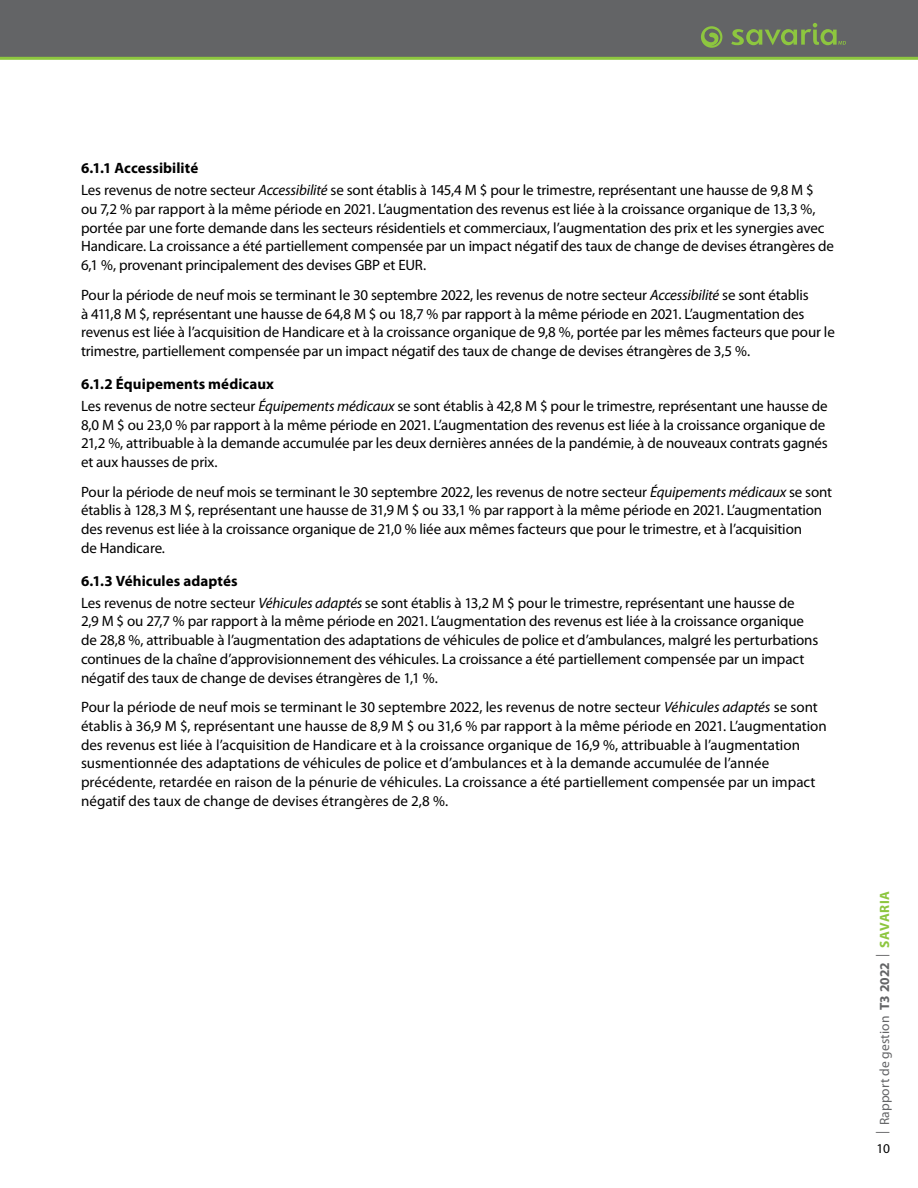
<style>
.page{position:relative;width:918px;height:1188px;background:#fff}
.page>*{position:absolute;margin:0;border:0;box-sizing:border-box;transform-origin:0 0}
.body{font:15px/18.8px "Myriad Pro";letter-spacing:-.01em;color:#000}
.body_no_indent{font:15px/18.8px "Myriad Pro";letter-spacing:-.005em;color:#000}
.Subhead_3_no_indent{font:700 15px "Myriad Pro";letter-spacing:.005em;color:#000}
.Subhead_3{font:700 15px "Myriad Pro";letter-spacing:.005em;color:#000}
.t1{font:13.5px "Myriad Pro";letter-spacing:.005em;color:#636466}
.t2{font:13.5px "Myriad Pro";color:#000}
.s1{font-style:italic}
.s2{font-weight:700}
.s3{font-weight:700;color:#8dc63f}
</style>
<div class="page">
<div style="left:0;top:0;width:918px;height:58px;background:#636466"></div>
<hr style="left:0;top:57px;width:918px;height:3px;background:#8dc63f">
<svg style="left:701px;top:26px;width:21px;height:22px"></svg>
<svg style="left:731px;top:23px;width:115px;height:22px"></svg>
<p class="Subhead_3_no_indent" style="left:81px;top:158px;width:119px">6.1.1 Accessibilité</p>
<p class="body" style="left:81px;top:181px;width:755px">Les revenus de notre secteur <span class="s1">Accessibilité</span> se sont établis à 145,4 M $ pour le trimestre, représentant une hausse de 9,8 M $<br>ou 7,2 % par rapport à la même période en 2021. L’augmentation des revenus est liée à la croissance organique de 13,3 %, portée par une forte demande dans les secteurs résidentiels et commerciaux, l’augmentation des prix et les synergies avec Handicare. La croissance a été partiellement compensée par un impact négatif des taux de change de devises étrangères de 6,1 %, provenant principalement des devises GBP et EUR.</p>
<p class="body" style="left:81px;top:285px;width:755px">Pour la période de neuf mois se terminant le 30 septembre 2022, les revenus de notre secteur <span class="s1">Accessibilité</span> se sont établis<br>à 411,8 M $, représentant une hausse de 64,8 M $ ou 18,7 % par rapport à la même période en 2021. L’augmentation des revenus est liée à l’acquisition de Handicare et à la croissance organique de 9,8 %, portée par les mêmes facteurs que pour le trimestre, partiellement compensée par un impact négatif des taux de change de devises étrangères de 3,5 %.</p>
<p class="Subhead_3" style="left:81px;top:374px;width:195px">6.1.2 Équipements médicaux</p>
<p class="body" style="left:81px;top:396px;width:748px">Les revenus de notre secteur <span class="s1">Équipements médicaux</span> se sont établis à 42,8 M $ pour le trimestre, représentant une hausse de 8,0 M $ ou 23,0 % par rapport à la même période en 2021. L’augmentation des revenus est liée à la croissance organique de 21,2 %, attribuable à la demande accumulée par les deux dernières années de la pandémie, à de nouveaux contrats gagnés et aux hausses de prix.</p>
<p class="body" style="left:81px;top:482px;width:753px">Pour la période de neuf mois se terminant le 30 septembre 2022, les revenus de notre secteur <span class="s1">Équipements médicaux</span> se sont établis à 128,3 M $, représentant une hausse de 31,9 M $ ou 33,1 % par rapport à la même période en 2021. L’augmentation des revenus est liée à la croissance organique de 21,0 % liée aux mêmes facteurs que pour le trimestre, et à l’acquisition<br>de Handicare.</p>
<p class="Subhead_3_no_indent" style="left:81px;top:571px;width:158px">6.1.3 Véhicules adaptés</p>
<p class="body_no_indent" style="left:81px;top:593px;width:739px">Les revenus de notre secteur <span class="s1">Véhicules adaptés</span> se sont établis à 13,2 M $ pour le trimestre, représentant une hausse de<br>2,9 M $ ou 27,7 % par rapport à la même période en 2021. L’augmentation des revenus est liée à la croissance organique de 28,8 %, attribuable à l’augmentation des adaptations de véhicules de police et d’ambulances, malgré les perturbations continues de la chaîne d’approvisionnement des véhicules. La croissance a été partiellement compensée par un impact négatif des taux de change de devises étrangères de 1,1 %.</p>
<p class="body_no_indent" style="left:81px;top:698px;width:747px">Pour la période de neuf mois se terminant le 30 septembre 2022, les revenus de notre secteur <span class="s1">Véhicules adaptés</span> se sont établis à 36,9 M $, représentant une hausse de 8,9 M $ ou 31,6 % par rapport à la même période en 2021. L’augmentation des revenus est liée à l’acquisition de Handicare et à la croissance organique de 16,9 %, attribuable à l’augmentation susmentionnée des adaptations de véhicules de police et d’ambulances et à la demande accumulée de l’année précédente, retardée en raison de la pénurie de véhicules. La croissance a été partiellement compensée par un impact négatif des taux de change de devises étrangères de 2,8 %.</p>
<p class="t1" style="left:876px;top:1134px;width:245px;rotate:-90deg">| Rapport de gestion <span class="s2">T3 2022</span> | <span class="s3">SAVARIA</span></p>
<p class="t2" style="left:877px;top:1140px;width:15px">10</p>
</div>
